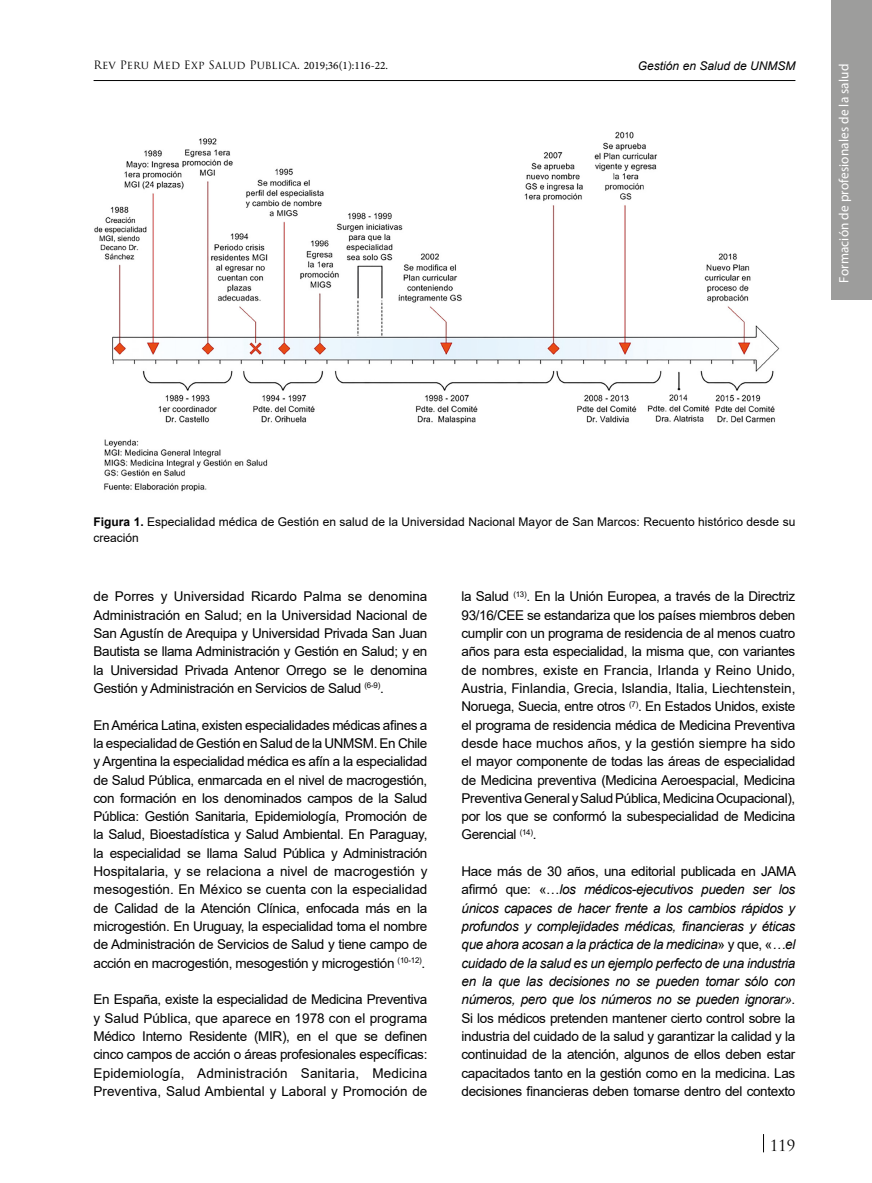
<style>
.page{position:relative;width:872px;height:1183px;background:#fff}
.page>*{position:absolute;margin:0;border:0;box-sizing:border-box;transform-origin:0 0}
.t1{font:15px "Trajan Pro";color:#000}
.t2{font:13.5px/18.3px "Arial";letter-spacing:-.025em;color:#000;text-align:justify}
.t3{font:13.5px "Myriad Pro";letter-spacing:.01em;color:#fff}
.t4{font:12px/16.5px "Arial";color:#000}
.t5{font:italic 12px "Arial";color:#000}
.t6{font:11.25px "Trajan Pro";letter-spacing:.005em;color:#000}
.s1{font-family:"Minion Pro"}
.s2{font-weight:700}
.s3{font-style:italic}
</style>
<div class="page">
<hr style="left:94px;top:80px;width:701px;height:1px;background:#000">
<svg style="left:763px;top:1134px;width:1px;height:17px"></svg>
<div style="left:831px;top:0;width:41px;height:300px;background:#9d9d9c"></div>
<img style="left:94px;top:131px;width:686px;height:361px">
<p class="t6" style="left:94px;top:58px;width:296px">Rev Peru Med Exp Salud Publica. <span class="s1">2019;36(1):116-22.</span></p>
<p class="t3" style="left:835px;top:282px;width:220px;rotate:-90deg">Formación de profesionales de la salud</p>
<p class="t5" style="left:638px;top:58px;width:159px">Gestión en Salud de UNMSM</p>
<p class="t4" style="left:94px;top:513px;width:703px"><span class="s2">Figura 1.</span> Especialidad médica de Gestión en salud de la Universidad Nacional Mayor de San Marcos: Recuento histórico desde su creación</p>
<p class="t2" style="left:94px;top:587px;width:335px">de Porres y Universidad Ricardo Palma se denomina Administración en Salud; en la Universidad Nacional de San Agustín de Arequipa y Universidad Privada San Juan Bautista se llama Administración y Gestión en Salud; y en la Universidad Privada Antenor Orrego se le denomina Gestión y Administración en Servicios de Salud <sup>(6-9)</sup>.</p>
<p class="t2" style="left:94px;top:715px;width:335px">En América Latina, existen especialidades médicas afines a la especialidad de Gestión en Salud de la UNMSM. En Chile y Argentina la especialidad médica es afín a la especialidad de Salud Pública, enmarcada en el nivel de macrogestión, con formación en los denominados campos de la Salud Pública: Gestión Sanitaria, Epidemiología, Promoción de la Salud, Bioestadística y Salud Ambiental. En Paraguay, la especialidad se llama Salud Pública y Administración Hospitalaria, y se relaciona a nivel de macrogestión y mesogestión. En México se cuenta con la especialidad de Calidad de la Atención Clínica, enfocada más en la microgestión. En Uruguay, la especialidad toma el nombre de Administración de Servicios de Salud y tiene campo de acción en macrogestión, mesogestión y microgestión <sup>(10-12)</sup>.</p>
<p class="t2" style="left:94px;top:989px;width:335px">En España, existe la especialidad de Medicina Preventiva y Salud Pública, que aparece en 1978 con el programa Médico Interno Residente (MIR), en el que se definen cinco campos de acción o áreas profesionales específicas:<br>Epidemiología, Administración Sanitaria, Medicina Preventiva, Salud Ambiental y Laboral y Promoción de</p>
<p class="t2" style="left:461px;top:587px;width:335px">la Salud <sup>(13)</sup>. En la Unión Europea, a través de la Directriz 93/16/CEE se estandariza que los países miembros deben cumplir con un programa de residencia de al menos cuatro años para esta especialidad, la misma que, con variantes de nombres, existe en Francia, Irlanda y Reino Unido, Austria, Finlandia, Grecia, Islandia, Italia, Liechtenstein, Noruega, Suecia, entre otros <sup>(7)</sup>. En Estados Unidos, existe el programa de residencia médica de Medicina Preventiva desde hace muchos años, y la gestión siempre ha sido el mayor componente de todas las áreas de especialidad de Medicina preventiva (Medicina Aeroespacial, Medicina Preventiva General y Salud Pública, Medicina Ocupacional), por los que se conformó la subespecialidad de Medicina Gerencial <sup>(14)</sup>.</p>
<p class="t2" style="left:461px;top:861px;width:336px">Hace más de 30 años, una editorial publicada en JAMA afirmó que: «…<span class="s3">los médicos-ejecutivos pueden ser los únicos capaces de hacer frente a los cambios rápidos y profundos y complejidades médicas, financieras y éticas que ahora acosan a la práctica de la medicina</span>» y que, «<span class="s3">…el cuidado de la salud es un ejemplo perfecto de una industria en la que las decisiones no se pueden tomar sólo con números, pero que los números no se pueden ignorar»</span>.<br>Si los médicos pretenden mantener cierto control sobre la industria del cuidado de la salud y garantizar la calidad y la continuidad de la atención, algunos de ellos deben estar capacitados tanto en la gestión como en la medicina. Las decisiones financieras deben tomarse dentro del contexto</p>
<p class="t1" style="left:769px;top:1135px;width:27px">119</p>
</div>
